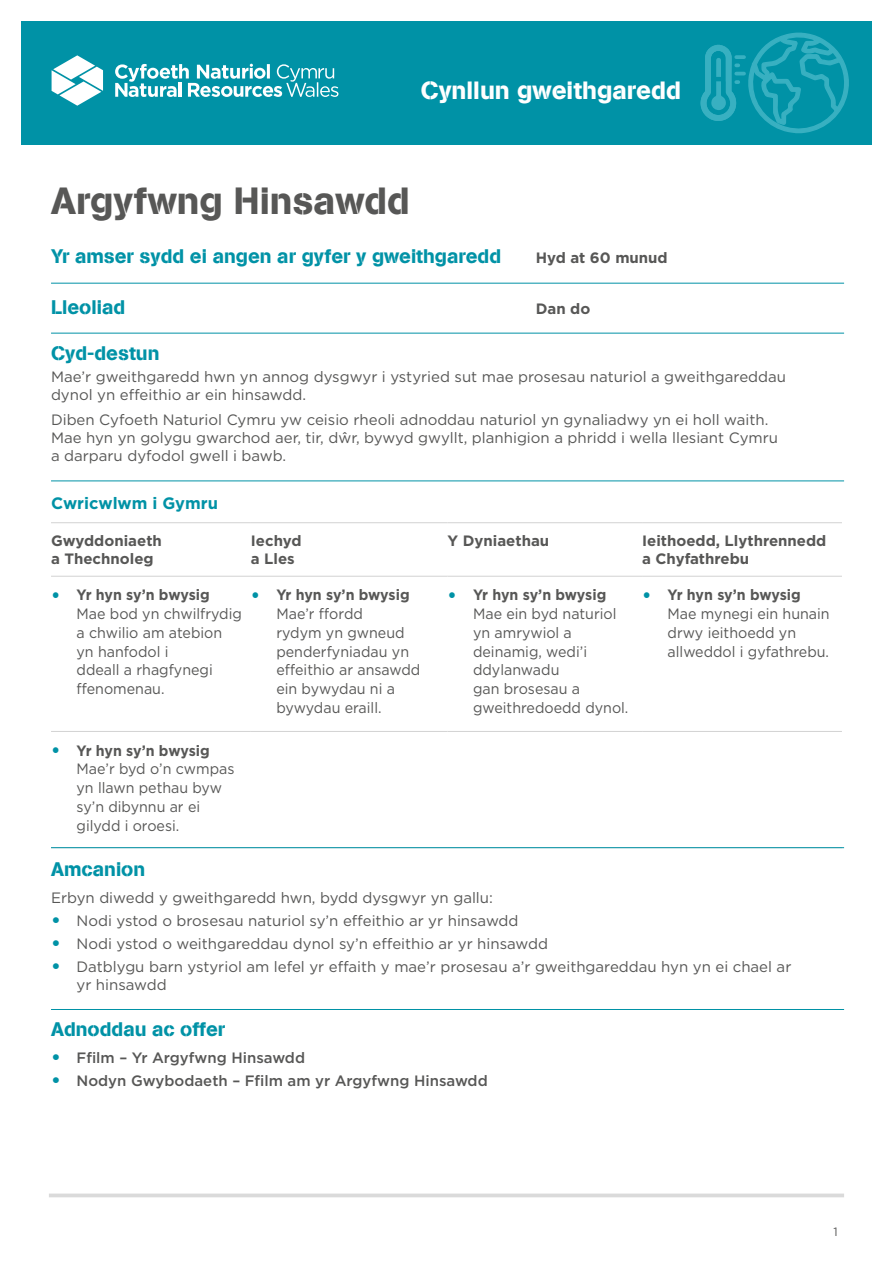
<style>
.page{position:relative;width:893px;height:1263px;background:#fff}
.page>*{position:absolute;margin:0;border:0;box-sizing:border-box;transform-origin:0 0}
.t1{font:37.5px "AG Book Stencil";color:#575756}
.t2{font:24.75px "AG Book Stencil";color:#fff}
.t3{font:19.5px "AG Book Stencil";color:#0092a6}
.t4{font:700 16.5px "Gotham";color:#0092a6}
.t5{font:15px/18px "Gotham";color:#575756}
.t6{font:15px/18.8px "Gotham";color:#575756;scale:.95 1}
.t7{font:700 15px/18px "Gotham";color:#575756}
.t8{font:500 15px "Gotham";color:#575756}
.t9{font:12px "Gotham";color:#575756}
.s1{font-weight:700;font-size:19.5px;color:#0092a6}
.s2{font-weight:700}
</style>
<div class="page">
<hr style="left:51px;top:522px;width:200px;height:1px;background:#d2d2d2">
<hr style="left:251px;top:522px;width:197px;height:1px;background:#d2d2d2">
<hr style="left:448px;top:522px;width:194px;height:1px;background:#d2d2d2">
<hr style="left:642px;top:522px;width:200px;height:1px;background:#d2d2d2">
<hr style="left:51px;top:576px;width:200px;height:1px;background:#d2d2d2">
<hr style="left:251px;top:576px;width:197px;height:1px;background:#d2d2d2">
<hr style="left:448px;top:576px;width:194px;height:1px;background:#d2d2d2">
<hr style="left:642px;top:576px;width:200px;height:1px;background:#d2d2d2">
<hr style="left:51px;top:731px;width:200px;height:1px;background:#d2d2d2">
<hr style="left:251px;top:731px;width:197px;height:1px;background:#d2d2d2">
<hr style="left:448px;top:731px;width:194px;height:1px;background:#d2d2d2">
<hr style="left:642px;top:731px;width:200px;height:1px;background:#d2d2d2">
<svg style="left:49px;top:1193px;width:795px;height:4px;fill:#dadada"></svg>
<hr style="left:51px;top:333px;width:793px;height:1px;background:#0092a6">
<hr style="left:51px;top:283px;width:793px;height:1px;background:#0092a6">
<hr style="left:51px;top:480px;width:793px;height:1px;background:#0092a6">
<div style="left:21px;top:21px;width:851px;height:124px;background:#0092a6"></div>
<svg style="left:52px;top:55px;width:51px;height:51px"></svg>
<svg style="left:115px;top:64px;width:223px;height:33px"></svg>
<svg style="left:700px;top:32px;width:149px;height:102px"></svg>
<hr style="left:51px;top:847px;width:793px;height:1px;background:#0092a6">
<hr style="left:51px;top:1009px;width:793px;height:1px;background:#0092a6">
<h2 class="t2" style="left:421px;top:75px;width:262px">Cynllun gweithgaredd</h2>
<h1 class="t1" style="left:51px;top:178px;width:360px">Argyfwng Hinsawdd</h1>
<h3 class="t3" style="left:51px;top:244px;width:452px">Yr amser sydd ei angen ar gyfer y gweithgaredd</h3>
<p class="t7" style="left:536px;top:248px;width:133px">Hyd at 60 munud</p>
<h3 class="t3" style="left:51px;top:295px;width:76px">Lleoliad</h3>
<p class="t7" style="left:536px;top:299px;width:56px">Dan do</p>
<h3 class="t3" style="left:51px;top:342px;width:110px">Cyd-destun</h3>
<p class="t5" style="left:51px;top:368px;width:736px">Mae’r gweithgaredd hwn yn annog dysgwyr i ystyried sut mae prosesau naturiol a gweithgareddau dynol yn effeithio ar ein hinsawdd.</p>
<p class="t5" style="left:51px;top:410px;width:729px">Diben Cyfoeth Naturiol Cymru yw ceisio rheoli adnoddau naturiol yn gynaliadwy yn ei holl waith.<br>Mae hyn yn golygu gwarchod aer, tir, dŵr, bywyd gwyllt, planhigion a phridd i wella llesiant Cymru a darparu dyfodol gwell i bawb.</p>
<p class="t4" style="left:51px;top:492px;width:168px">Cwricwlwm i Gymru</p>
<p class="t7" style="left:51px;top:532px;width:112px">Gwyddoniaeth a Thechnoleg</p>
<p class="t7" style="left:251px;top:532px;width:52px">Iechyd a Lles</p>
<p class="t7" style="left:448px;top:532px;width:103px">Y Dyniaethau</p>
<p class="t7" style="left:642px;top:532px;width:186px">Ieithoedd, Llythrennedd a Chyfathrebu</p>
<p class="t6" style="left:77px;top:585px;width:176px;text-indent:-26px"><span class="s1">•</span> <span class="s2">Yr hyn sy’n bwysig<br></span>Mae bod yn chwilfrydig a chwilio am atebion yn hanfodol i<br>ddeall a rhagfynegi ffenomenau.</p>
<p class="t6" style="left:276px;top:585px;width:153px;text-indent:-26px"><span class="s1">•</span> <span class="s2">Yr hyn sy’n bwysig<br></span>Mae’r ffordd<br>rydym yn gwneud penderfyniadau yn effeithio ar ansawdd ein bywydau ni a bywydau eraill.</p>
<p class="t6" style="left:473px;top:585px;width:165px;text-indent:-26px"><span class="s1">•</span> <span class="s2">Yr hyn sy’n bwysig<br></span>Mae ein byd naturiol yn amrywiol a deinamig, wedi’i ddylanwadu<br>gan brosesau a gweithredoedd dynol.</p>
<p class="t6" style="left:668px;top:585px;width:172px;text-indent:-26px"><span class="s1">•</span> <span class="s2">Yr hyn sy’n bwysig<br></span>Mae mynegi ein hunain drwy ieithoedd yn allweddol i gyfathrebu.</p>
<p class="t6" style="left:77px;top:740px;width:168px;text-indent:-26px"><span class="s1">•</span> <span class="s2">Yr hyn sy’n bwysig<br></span>Mae’r byd o’n cwmpas yn llawn pethau byw sy’n dibynnu ar ei gilydd i oroesi.</p>
<h3 class="t3" style="left:51px;top:858px;width:96px">Amcanion</h3>
<p class="t5" style="left:51px;top:888px;width:443px">Erbyn diwedd y gweithgaredd hwn, bydd dysgwyr yn gallu:</p>
<p class="t5" style="left:51px;top:911px;width:469px"><span class="s1">•</span> Nodi ystod o brosesau naturiol sy’n effeithio ar yr hinsawdd</p>
<p class="t5" style="left:51px;top:934px;width:499px"><span class="s1">•</span> Nodi ystod o weithgareddau dynol sy’n effeithio ar yr hinsawdd</p>
<p class="t5" style="left:77px;top:957px;width:716px;text-indent:-26px"><span class="s1">•</span> Datblygu barn ystyriol am lefel yr effaith y mae’r prosesau a’r gweithgareddau hyn yn ei chael ar yr hinsawdd</p>
<h3 class="t3" style="left:51px;top:1017px;width:176px">Adnoddau ac offer</h3>
<p class="t8" style="left:51px;top:1048px;width:256px"><span class="s1">•</span> Ffilm – Yr Argyfwng Hinsawdd</p>
<p class="t8" style="left:51px;top:1071px;width:438px"><span class="s1">•</span> Nodyn Gwybodaeth – Ffilm am yr Argyfwng Hinsawdd</p>
<p class="t9" style="left:833px;top:1224px;width:6px">1</p>
</div>
